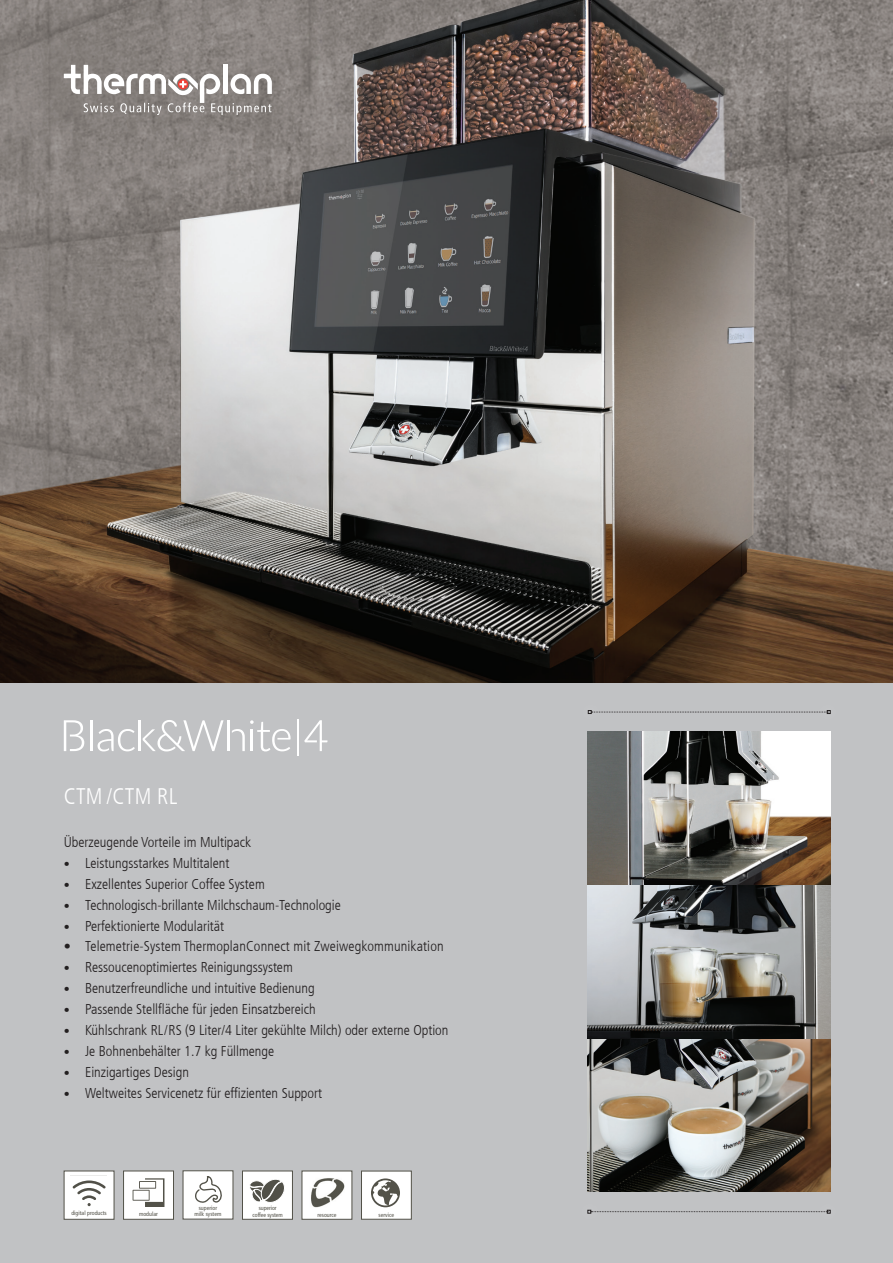
<style>
.page{position:relative;width:893px;height:1263px;background:#c1c2c4}
.page>*{position:absolute;margin:0;border:0;box-sizing:border-box;transform-origin:0 0}
.t1{font:300 condensed 22.5px "Frutiger LT Com";letter-spacing:.01em;color:#fff}
.t2{font:300 condensed 14.25px "Frutiger LT Com";color:#231f20}
.t3{font:condensed 6px/6.1px "Frutiger LT Com";color:#535249;text-align:center}
.t4{font:condensed 4.8px "Frutiger LT Com";color:#515048}
.s1{font-size:12px}
</style>
<div class="page">
<img style="left:0;top:0;width:893px;height:683px">
<svg style="left:64px;top:65px;width:208px;height:50px;background:#a29d9a"></svg>
<hr style="left:223px;top:65px;width:4px;height:29px;background:#fff">
<img style="left:588px;top:731px;width:243px;height:153px">
<img style="left:588px;top:886px;width:243px;height:306px">
<svg style="left:588px;top:710px;width:243px;height:4px"></svg>
<svg style="left:587px;top:1210px;width:244px;height:3px"></svg>
<div style="left:64px;top:1171px;width:50px;height:48px;background:#fff"></div>
<div style="left:123px;top:1171px;width:51px;height:48px;background:#fff;border:1px solid #535249"></div>
<div style="left:302px;top:1171px;width:50px;height:48px;background:#fff"></div>
<img style="left:311px;top:1178px;width:34px;height:30px">
<div style="left:183px;top:1170px;width:50px;height:49px;background:#fff"></div>
<div style="left:361px;top:1171px;width:51px;height:48px;background:#fff;border:1px solid #535249"></div>
<div style="left:242px;top:1171px;width:51px;height:48px;background:#fff;border:1px solid #535249"></div>
<svg style="left:250px;top:1179px;width:35px;height:24px"></svg>
<svg style="left:71px;top:1175px;width:35px;height:32px"></svg>
<svg style="left:371px;top:1178px;width:29px;height:29px"></svg>
<svg style="left:195px;top:1176px;width:27px;height:27px"></svg>
<svg style="left:133px;top:1178px;width:31px;height:29px"></svg>
<hr style="left:90px;top:720px;width:3px;height:31px;background:#fff">
<hr style="left:297px;top:719px;width:2px;height:37px;background:#fff">
<hr style="left:139px;top:720px;width:2px;height:31px;background:#fff">
<hr style="left:228px;top:720px;width:2px;height:31px;background:#fff">
<svg style="left:98px;top:729px;width:37px;height:22px"></svg>
<svg style="left:304px;top:720px;width:23px;height:31px"></svg>
<svg style="left:143px;top:720px;width:81px;height:31px"></svg>
<svg style="left:232px;top:720px;width:59px;height:31px"></svg>
<svg style="left:64px;top:720px;width:20px;height:31px"></svg>
<h1 class="t1" style="left:64px;top:782px;width:115px">CTM /CTM RL</h1>
<p class="t2" style="left:64px;top:833px;width:189px">Überzeugende Vorteile im Multipack</p>
<p class="t2" style="left:64px;top:854px;width:167px"><span class="s1">•</span> Leistungsstarkes Multitalent</p>
<p class="t2" style="left:64px;top:875px;width:202px"><span class="s1">•</span> Exzellentes Superior Coffee System</p>
<p class="t2" style="left:64px;top:896px;width:279px"><span class="s1">•</span> Technologisch-brillante Milchschaum-Technologie</p>
<p class="t2" style="left:64px;top:917px;width:162px"><span class="s1">•</span> Perfektionierte Modularität</p>
<p class="t2" style="left:64px;top:938px;width:381px">• Telemetrie-System ThermoplanConnect mit Zweiwegkommunikation</p>
<p class="t2" style="left:64px;top:959px;width:231px"><span class="s1">•</span> Ressoucenoptimiertes Reinigungssystem</p>
<p class="t2" style="left:64px;top:980px;width:252px"><span class="s1">•</span> Benutzerfreundliche und intuitive Bedienung</p>
<p class="t2" style="left:64px;top:1001px;width:253px"><span class="s1">•</span> Passende Stellfläche für jeden Einsatzbereich</p>
<p class="t2" style="left:64px;top:1022px;width:386px"><span class="s1">•</span> Kühlschrank RL/RS (9 Liter/4 Liter gekühlte Milch) oder externe Option</p>
<p class="t2" style="left:64px;top:1043px;width:212px"><span class="s1">•</span> Je Bohnenbehälter 1.7 kg Füllmenge</p>
<p class="t2" style="left:64px;top:1064px;width:127px"><span class="s1">•</span> Einzigartiges Design</p>
<p class="t2" style="left:64px;top:1085px;width:260px"><span class="s1">•</span> Weltweites Servicenetz für effizienten Support</p>
<p class="t4" style="left:76px;top:1209px;width:29px">digital products</p>
<p class="t3" style="left:71px;top:1210px;width:37px">digital products</p>
<p class="t3" style="left:195px;top:1204px;width:28px">superior milk system</p>
<p class="t3" style="left:379px;top:1211px;width:17px">service</p>
<p class="t3" style="left:253px;top:1205px;width:32px">superior coffee system</p>
<p class="t3" style="left:139px;top:1211px;width:20px">modular</p>
<p class="t3" style="left:317px;top:1212px;width:21px">resource</p>
</div>
